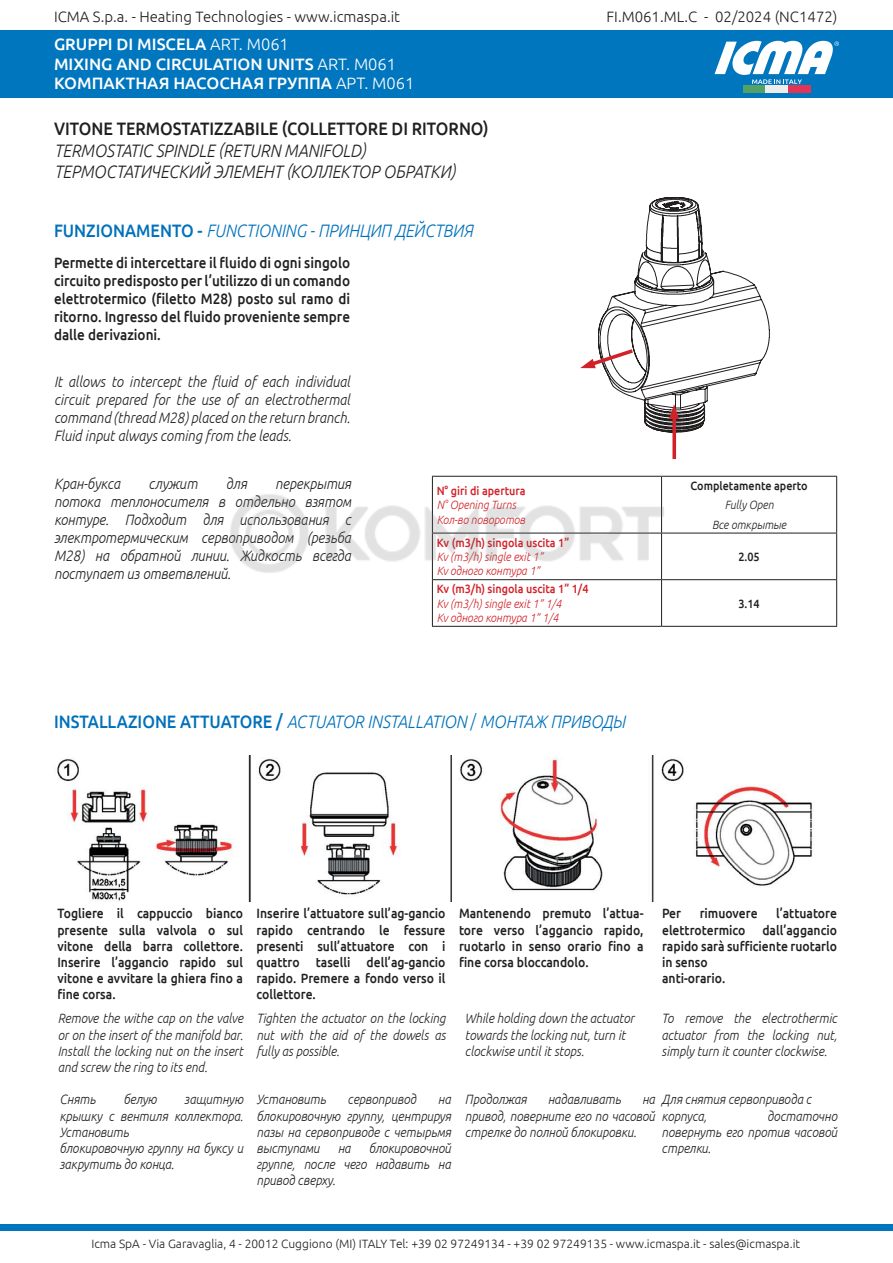
<style>
.page{position:relative;width:893px;height:1263px;background:#fff}
.page>*{position:absolute;margin:0;border:0;box-sizing:border-box;transform-origin:0 0}
.t1{font:italic 300 18px "Ubuntu";color:#0071bb;scale:.9 1}
.t2{font:italic 300 18px/21.6px "Ubuntu";color:#221f1f;scale:.9 1}
.t3{font:500 18px "Ubuntu";color:#221f1f;scale:.9 1}
.t4{font:500 16.5px/19.5px "Ubuntu";color:#fff}
.t5{font:italic 300 15px/18px "Ubuntu";color:#221f1f;text-align:justify;scale:.9 1}
.t6{font:500 15px/18px "Ubuntu";color:#221f1f;text-align:justify;scale:.9 1}
.t7{font:300 15px "Ubuntu";color:#221f1f}
.t8{font:italic 300 13.5px/16.2px "Ubuntu";color:#221f1f;text-align:justify;scale:.9 1}
.t9{font:500 13.5px/16.2px "Ubuntu";color:#221f1f;text-align:justify;scale:.9 1}
.t10{font:300 12px "Ubuntu";color:#221f1f}
.t11{font:italic 300 12px/14.4px "Ubuntu";color:#d12229;scale:.9 1}
.t12{font:500 12px "Ubuntu";color:#d12229;scale:.9 1}
.t13{font:500 12px "Ubuntu";color:#221f1f;scale:.9 1}
.t14{font:italic 300 12px/19.5px "Ubuntu";color:#221f1f;text-align:center;scale:.9 1}
.s1{font-weight:300}
.s2{font-weight:500;font-style:normal}
.s3{font-style:normal}
</style>
<div class="page">
<div style="left:0;top:30px;width:893px;height:67px;background:#0076bf"></div>
<div style="left:742px;top:86px;width:23px;height:7px;background:#53a165"></div>
<div style="left:765px;top:86px;width:23px;height:7px;background:#efebeb"></div>
<div style="left:788px;top:86px;width:23px;height:7px;background:#e23454"></div>
<svg style="left:714px;top:41px;width:125px;height:43px"></svg>
<div style="left:0;top:1224px;width:893px;height:7px;background:#0076bf"></div>
<svg style="left:580px;top:197px;width:190px;height:262px"></svg>
<hr style="left:432px;top:476px;width:230px;height:1px;background:#221f1f">
<hr style="left:432px;top:477px;width:1px;height:56px;background:#221f1f">
<hr style="left:662px;top:476px;width:175px;height:1px;background:#221f1f">
<hr style="left:661px;top:477px;width:1px;height:56px;background:#221f1f">
<hr style="left:836px;top:477px;width:1px;height:56px;background:#221f1f">
<hr style="left:662px;top:533px;width:175px;height:1px;background:#221f1f">
<hr style="left:836px;top:533px;width:1px;height:46px;background:#221f1f">
<hr style="left:432px;top:580px;width:1px;height:46px;background:#221f1f">
<hr style="left:662px;top:579px;width:175px;height:1px;background:#221f1f">
<hr style="left:661px;top:580px;width:1px;height:46px;background:#221f1f">
<hr style="left:836px;top:580px;width:1px;height:46px;background:#221f1f">
<hr style="left:432px;top:626px;width:230px;height:1px;background:#221f1f">
<hr style="left:662px;top:626px;width:175px;height:1px;background:#221f1f">
<img style="left:57px;top:755px;width:757px;height:147px">
<img style="left:230px;top:485px;width:440px;height:98px">
<p class="t7" style="left:54px;top:11px;width:348px">ICMA S.p.a. - Heating Technologies - www.icmaspa.it</p>
<p class="t7" style="left:606px;top:11px;width:233px">FI.M061.ML.C - 02/2024 (NC1472)</p>
<p class="t4" style="left:54px;top:35px;width:362px">GRUPPI DI MISCELA <span class="s1">ART. M061<br></span>MIXING AND CIRCULATION UNITS <span class="s1">ART. M061<br></span>КОМПАКТНАЯ НАСОСНАЯ ГРУППА <span class="s1">APT. M061</span></p>
<h1 class="t3" style="left:54px;top:117px;width:485px">VITONE TERMOSTATIZZABILE (COLLETTORE DI RITORNO)</h1>
<h1 class="t2" style="left:54px;top:139px;width:447px">TERMOSTATIC SPINDLE (RETURN MANIFOLD)<br>ТЕРМОСТАТИЧЕСКИЙ ЭЛЕМЕНТ (КОЛЛЕКТОР ОБРАТКИ)</h1>
<h1 class="t1" style="left:54px;top:219px;width:467px"><span class="s2">FUNZIONAMENTO -</span> FUNCTIONING - ПРИНЦИП ДЕЙСТВИЯ</h1>
<p class="t6" style="left:54px;top:253px;width:330px">Permette di intercettare il fluido di ogni singolo circuito predisposto per l’utilizzo di un comando elettrotermico (filetto M28) posto sul ramo di ritorno. Ingresso del fluido proveniente sempre dalle derivazioni.</p>
<p class="t5" style="left:54px;top:372px;width:330px">It allows to intercept the fluid of each individual circuit prepared for the use of an electrothermal command (thread M28) placed on the return branch.<br>Fluid input always coming from the leads.</p>
<p class="t5" style="left:54px;top:474px;width:75px">Кран-букса</p>
<p class="t5" style="left:149px;top:474px;width:56px">служит</p>
<p class="t5" style="left:226px;top:474px;width:25px">для</p>
<p class="t5" style="left:54px;top:474px;width:332px;text-indent:221px">перекрытия потока теплоносителя в отдельно взятом контуре. Подходит для использования с электротермическим сервоприводом (резьба M28) на обратной линии. Жидкость всегда поступает из ответвлений.</p>
<p class="t12" style="left:437px;top:483px;width:100px">N° giri di apertura</p>
<p class="t11" style="left:437px;top:497px;width:100px">N° Opening Turns<br>Кол-во поворотов</p>
<p class="t13" style="left:690px;top:480px;width:132px">Completamente aperto</p>
<p class="t14" style="left:712px;top:495px;width:84px">Fully Open<br>Все открытые</p>
<p class="t12" style="left:437px;top:535px;width:149px">Kv (m3/h) singola uscita 1”</p>
<p class="t11" style="left:437px;top:549px;width:120px">Kv (m3/h) single exit 1”<br>Kv одного контура 1”</p>
<p class="t13" style="left:738px;top:551px;width:25px">2.05</p>
<p class="t12" style="left:437px;top:581px;width:170px">Kv (m3/h) singola uscita 1” 1/4</p>
<p class="t11" style="left:437px;top:596px;width:140px">Kv (m3/h) single exit 1” 1/4<br>Kv одного контура 1” 1/4</p>
<p class="t13" style="left:738px;top:598px;width:25px">3.14</p>
<h1 class="t1" style="left:54px;top:711px;width:636px"><span class="s2">INSTALLAZIONE ATTUATORE /</span> ACTUATOR INSTALLATION <span class="s3">/</span> МОНТАЖ ПРИВОДЫ</h1>
<p class="t9" style="left:57px;top:905px;width:208px">Togliere il cappuccio bianco presente sulla valvola o sul vitone della barra collettore.<br>Inserire l’aggancio rapido sul vitone e avvitare la ghiera fino a fine corsa.</p>
<p class="t8" style="left:58px;top:1010px;width:207px">Remove the withe cap on the valve or on the insert of the manifold bar.<br>Install the locking nut on the insert and screw the ring to its end.</p>
<p class="t8" style="left:60px;top:1091px;width:42px">Снять</p>
<p class="t8" style="left:123px;top:1091px;width:38px">белую</p>
<p class="t8" style="left:60px;top:1091px;width:205px;text-align:left;text-indent:125px">защитную крышку с вентиля коллектора.<br>Установить<br>блокировочную группу на буксу и закрутить до конца.</p>
<p class="t9" style="left:257px;top:905px;width:212px">Inserire l’attuatore sull’ag-gancio rapido centrando le fessure presenti sull’attuatore con i quattro taselli dell’ag-gancio rapido. Premere a fondo verso il collettore.</p>
<p class="t8" style="left:257px;top:1010px;width:212px">Tighten the actuator on the locking nut with the aid of the dowels as fully as possible.</p>
<p class="t8" style="left:257px;top:1091px;width:79px">Установить</p>
<p class="t8" style="left:348px;top:1091px;width:78px">сервопривод</p>
<p class="t8" style="left:257px;top:1091px;width:217px;text-indent:181px">на блокировочную группу, центрируя пазы на сервоприводе с четырьмя выступами</p>
<p class="t8" style="left:257px;top:1140px;width:217px;text-indent:112px">блокировочной группе, после чего надавить на привод сверху.</p>
<p class="t8" style="left:338px;top:1140px;width:16px">на</p>
<p class="t9" style="left:459px;top:906px;width:206px">Mantenendo premuto l’attua&shy;tore verso l’aggancio rapido, ruotarlo in senso orario fino a fine corsa bloccandolo.</p>
<p class="t9" style="left:662px;top:906px;width:23px">Per</p>
<p class="t9" style="left:700px;top:906px;width:66px">rimuovere</p>
<p class="t9" style="left:776px;top:906px;width:69px">l’attuatore</p>
<p class="t9" style="left:662px;top:921px;width:94px">elettrotermico</p>
<p class="t9" style="left:662px;top:921px;width:196px;text-align:left;text-indent:100px">dall’aggancio rapido sarà sufficiente ruotarlo in senso<br>anti-orario.</p>
<p class="t8" style="left:661px;top:1010px;width:197px">To remove the electrothermic actuator from the locking nut, simply turn it counter clockwise.</p>
<p class="t8" style="left:661px;top:1091px;width:168px">Для снятия сервопривода с корпуса,</p>
<p class="t8" style="left:465px;top:1010px;width:190px;text-align:left">While holding down the actuator towards the locking nut, turn it clockwise until it stops.</p>
<p class="t8" style="left:465px;top:1091px;width:70px">Продолжая</p>
<p class="t8" style="left:548px;top:1091px;width:83px">надавливать</p>
<p class="t8" style="left:465px;top:1091px;width:213px;text-indent:177px">на привод, поверните его по часовой стрелке до полной блокировки.</p>
<p class="t8" style="left:661px;top:1107px;width:197px;text-indent:106px">достаточно повернуть его против часовой стрелки.</p>
<p class="t10" style="left:91px;top:1239px;width:710px">Icma SpA - Via Garavaglia, 4 - 20012 Cuggiono (MI) ITALY Tel: +39 02 97249134 - +39 02 97249135 - www.icmaspa.it - sales@icmaspa.it</p>
</div>
